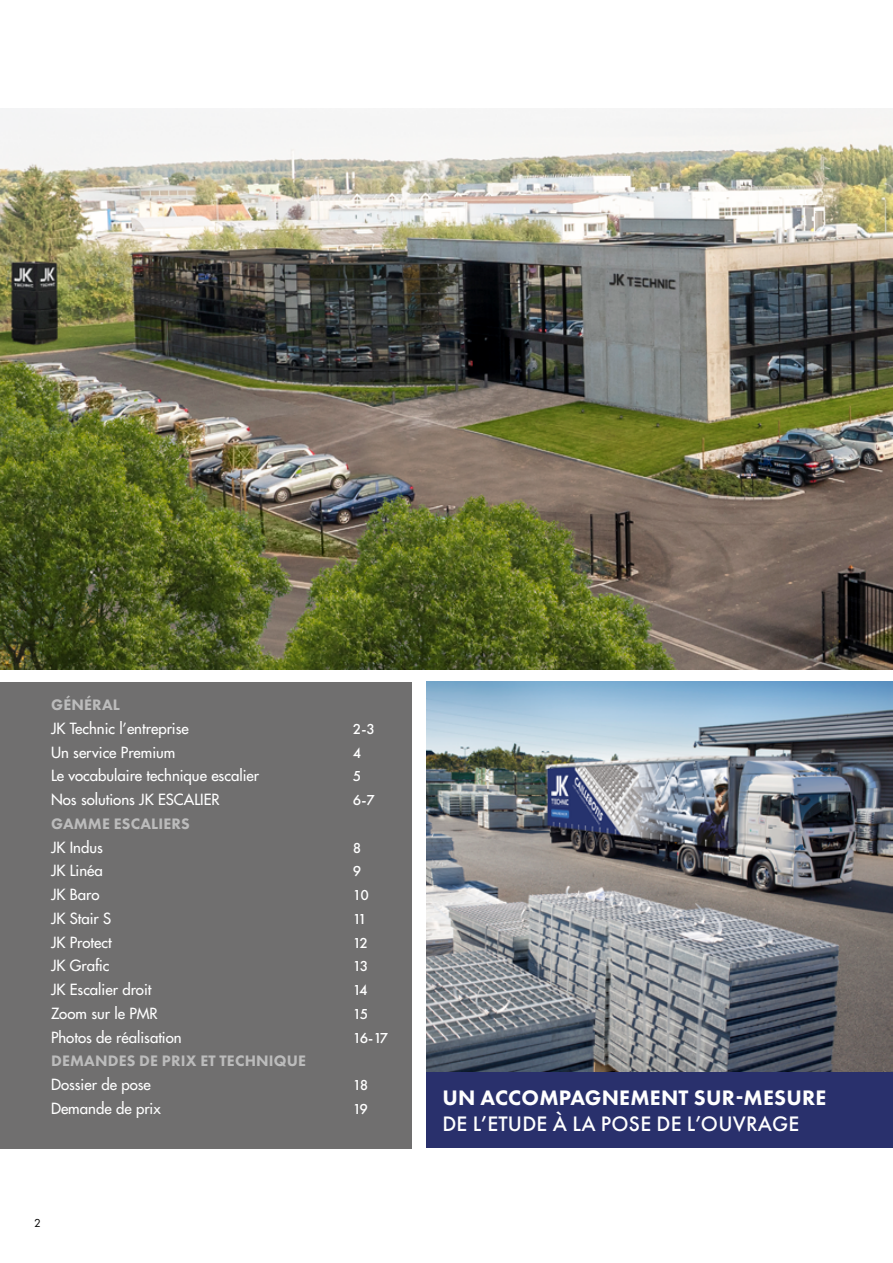
<style>
.page{position:relative;width:893px;height:1263px;background:#fff}
.page>*{position:absolute;margin:0;border:0;box-sizing:border-box;transform-origin:0 0}
.t1{font:500 21.75px "Futura PT";letter-spacing:.01em;color:#fff}
.t2{font:800 21.75px "Futura PT";letter-spacing:.01em;color:#fff}
.t3{font:800 15.75px "Futura PT";letter-spacing:.01em;color:#bcbcbc}
.t4{font:15px "Futura";color:#fff}
.t5{font:500 15px "Futura PT";letter-spacing:-.12em;color:#fff}
.t6{font:12px "Futura PT";color:#000}
</style>
<div class="page">
<div style="left:0;top:682px;width:411px;height:466px;background:#706f6f"></div>
<img style="left:0;top:108px;width:893px;height:561px">
<img style="left:426px;top:682px;width:467px;height:390px">
<div style="left:426px;top:1072px;width:467px;height:76px;background:#29306c"></div>
<p class="t3" style="left:51px;top:695px;width:70px">GÉNÉRAL</p>
<p class="t4" style="left:51px;top:718px;width:139px">JK Technic l’entreprise</p>
<p class="t5" style="left:353px;top:720px;width:24px">2-3</p>
<p class="t4" style="left:51px;top:742px;width:126px">Un service Premium</p>
<p class="t5" style="left:353px;top:743px;width:10px">4</p>
<p class="t4" style="left:51px;top:766px;width:210px">Le vocabulaire technique escalier</p>
<p class="t5" style="left:353px;top:767px;width:10px">5</p>
<p class="t4" style="left:51px;top:790px;width:170px">Nos solutions JK ESCALIER</p>
<p class="t5" style="left:353px;top:791px;width:24px">6-7</p>
<p class="t3" style="left:51px;top:814px;width:140px">GAMME ESCALIERS</p>
<p class="t4" style="left:51px;top:837px;width:53px">JK Indus</p>
<p class="t5" style="left:353px;top:838px;width:10px">8</p>
<p class="t4" style="left:51px;top:861px;width:53px">JK Linéa</p>
<p class="t5" style="left:353px;top:862px;width:10px">9</p>
<p class="t4" style="left:51px;top:885px;width:50px">JK Baro</p>
<p class="t5" style="left:353px;top:886px;width:17px">10</p>
<p class="t4" style="left:51px;top:908px;width:62px">JK Stair S</p>
<p class="t5" style="left:353px;top:910px;width:15px">11</p>
<p class="t4" style="left:51px;top:932px;width:62px">JK Protect</p>
<p class="t5" style="left:353px;top:933px;width:17px">12</p>
<p class="t4" style="left:51px;top:956px;width:60px">JK Grafic</p>
<p class="t5" style="left:353px;top:957px;width:17px">13</p>
<p class="t4" style="left:51px;top:980px;width:102px">JK Escalier droit</p>
<p class="t5" style="left:353px;top:981px;width:16px">14</p>
<p class="t4" style="left:51px;top:1003px;width:108px">Zoom sur le PMR</p>
<p class="t5" style="left:353px;top:1005px;width:17px">15</p>
<p class="t4" style="left:51px;top:1027px;width:132px">Photos de réalisation</p>
<p class="t5" style="left:353px;top:1028px;width:37px">16-17</p>
<p class="t3" style="left:51px;top:1051px;width:256px">DEMANDES DE PRIX ET TECHNIQUE</p>
<p class="t4" style="left:51px;top:1075px;width:101px">Dossier de pose</p>
<p class="t5" style="left:353px;top:1076px;width:17px">18</p>
<p class="t4" style="left:51px;top:1098px;width:111px">Demande de prix</p>
<p class="t5" style="left:353px;top:1100px;width:16px">19</p>
<p class="t6" style="left:34px;top:1216px;width:8px">2</p>
<h1 class="t2" style="left:442px;top:1084px;width:385px">UN ACCOMPAGNEMENT SUR-MESURE</h1>
<h1 class="t1" style="left:442px;top:1111px;width:359px">DE L’ETUDE À LA POSE DE L’OUVRAGE</h1>
</div>
